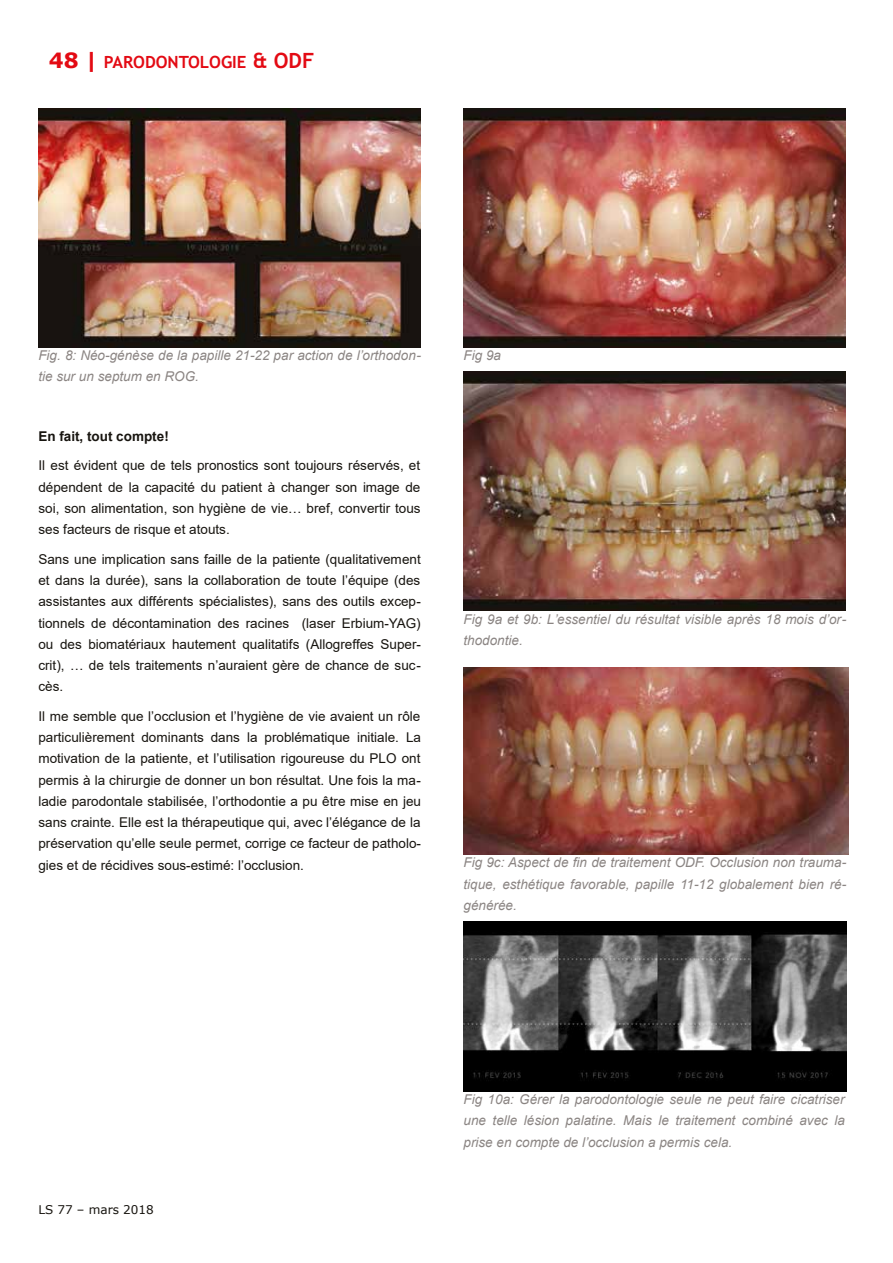
<style>
.page{position:relative;width:893px;height:1263px;background:#fff}
.page>*{position:absolute;margin:0;border:0;box-sizing:border-box;transform-origin:0 0}
.t1{font:700 16.8px "Trebuchet MS";color:#e30a13}
.t2{font:13.5px/21.3px "Arial";color:#17140f;text-align:justify}
.t3{font:italic 13.5px/21.3px "Arial";color:#8b8583}
.t4{font:700 13.5px "Arial";color:#17140f}
.t5{font:12px "Verdana";color:#17140f}
.s1{font-family:"Verdana";font-size:21px}
.s2{font-size:21px}
</style>
<div class="page">
<svg style="left:463px;top:1091px;width:383px;height:1px"></svg>
<img style="left:38px;top:108px;width:383px;height:239px">
<img style="left:463px;top:372px;width:383px;height:238px">
<img style="left:463px;top:667px;width:386px;height:188px">
<img style="left:463px;top:921px;width:383px;height:170px">
<img style="left:463px;top:108px;width:383px;height:239px">
<p class="t1" style="left:49px;top:53px;width:267px"><span class="s1">48 |</span> PARODONTOLOGIE <span class="s2">&amp; ODF</span></p>
<p class="t3" style="left:38px;top:345px;width:384px">Fig. 8: Néo-génèse de la papille 21-22 par action de l’orthodon&shy;tie sur un septum en ROG.</p>
<p class="t4" style="left:38px;top:431px;width:132px">En fait, tout compte!</p>
<p class="t2" style="left:38px;top:455px;width:384px">Il est évident que de tels pronostics sont toujours réservés, et dépendent de la capacité du patient à changer son image de soi, son alimentation, son hygiène de vie… bref, convertir tous ses facteurs de risque et atouts.</p>
<p class="t2" style="left:38px;top:549px;width:384px">Sans une implication sans faille de la patiente (qualitativement et dans la durée), sans la collaboration de toute l’équipe (des assistantes aux différents spécialistes), sans des outils excep&shy;tionnels de décontamination des racines (laser Erbium-YAG) ou des biomatériaux hautement qualitatifs (Allogreffes Super&shy;crit), … de tels traitements n’auraient gère de chance de suc&shy;cès.</p>
<p class="t2" style="left:38px;top:706px;width:384px">Il me semble que l’occlusion et l’hygiène de vie avaient un rôle particulièrement dominants dans la problématique initiale. La motivation de la patiente, et l’utilisation rigoureuse du PLO ont permis à la chirurgie de donner un bon résultat. Une fois la ma&shy;ladie parodontale stabilisée, l’orthodontie a pu être mise en jeu sans crainte. Elle est la thérapeutique qui, avec l’élégance de la préservation qu’elle seule permet, corrige ce facteur de patholo&shy;gies et de récidives sous-estimé: l’occlusion.</p>
<p class="t3" style="left:464px;top:345px;width:39px">Fig 9a</p>
<p class="t3" style="left:464px;top:608px;width:384px">Fig 9a et 9b: L’essentiel du résultat visible après 18 mois d’or&shy;thodontie.</p>
<p class="t3" style="left:464px;top:852px;width:384px;text-align:justify">Fig 9c: Aspect de fin de traitement ODF. Occlusion non trauma&shy;tique, esthétique favorable, papille 11-12 globalement bien ré&shy;générée.</p>
<p class="t5" style="left:38px;top:1203px;width:117px">LS 77 – mars 2018</p>
<p class="t3" style="left:464px;top:1089px;width:383px;text-align:justify">Fig 10a: Gérer la parodontologie seule ne peut faire cicatriser une telle lésion palatine. Mais le traitement combiné avec la prise en compte de l’occlusion a permis cela.</p>
</div>
